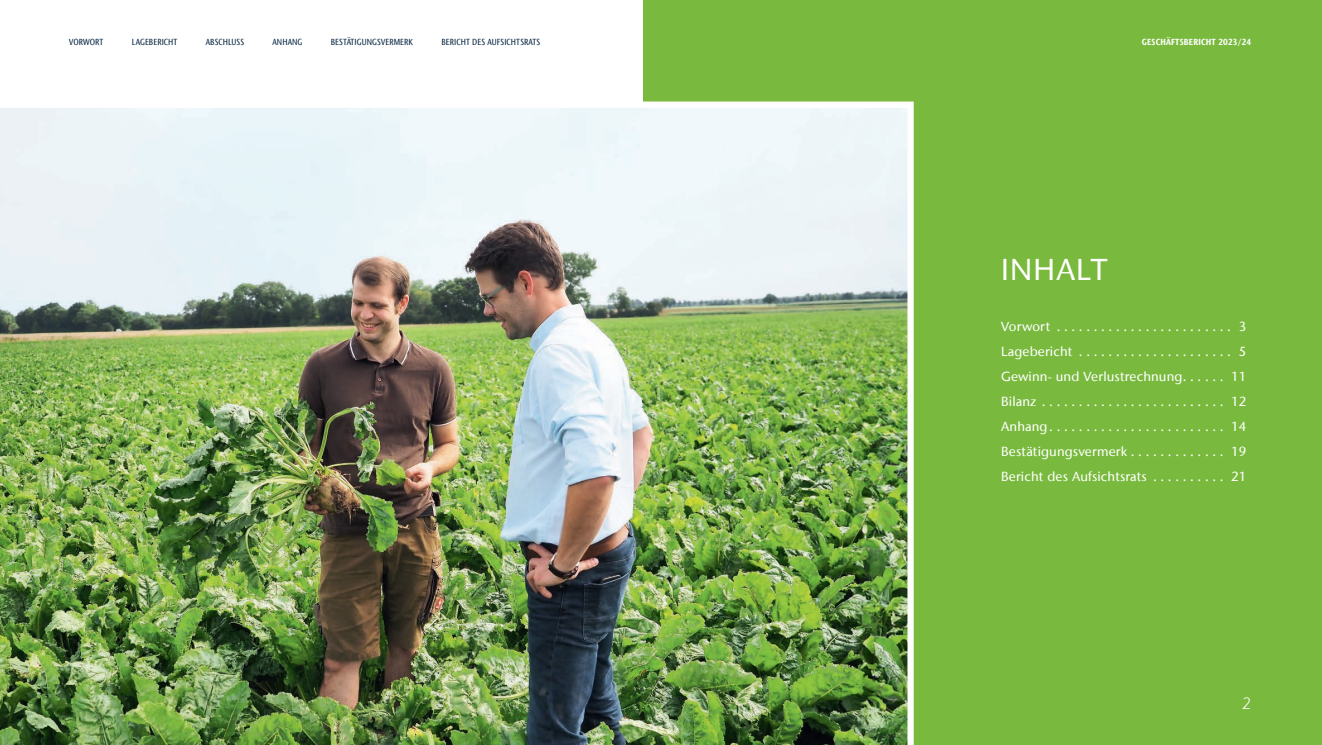
<style>
.page{position:relative;width:1322px;height:745px;background:#fff}
.page>*{position:absolute;margin:0;border:0;box-sizing:border-box;transform-origin:0 0}
.t1{font:500 30px "Stone Sans IIITC Com";letter-spacing:.04em;color:#fff}
.t2{font:300 16.25px "Stone Sans IIITC Com";color:#fff}
.t3{font:500 13.12px/25px "Stone Sans IIITC Com";letter-spacing:.01em;color:#fff;text-align:justify}
.t4{font:500 condensed 8.75px "Stone Sans IIITC Com";letter-spacing:.01em;color:#00213d}
.t5{font:700 condensed 8.75px "Stone Sans IIITC Com";letter-spacing:.02em;color:#fff}
</style>
<div class="page">
<div style="left:643px;top:0;width:679px;height:744px;background:#79ba3e"></div>
<img style="left:0;top:101px;width:913px;height:643px">
<p class="t4" style="left:69px;top:37px;width:36px">VORWORT</p>
<p class="t4" style="left:132px;top:37px;width:47px">LAGEBERICHT</p>
<p class="t4" style="left:206px;top:37px;width:40px">ABSCHLUSS</p>
<p class="t4" style="left:272px;top:37px;width:31px">ANHANG</p>
<p class="t4" style="left:331px;top:37px;width:84px">BESTÄTIGUNGSVERMERK</p>
<p class="t4" style="left:441px;top:37px;width:100px">BERICHT DES AUFSICHTSRATS</p>
<p class="t5" style="left:1142px;top:36px;width:111px">GESCHÄFTSBERICHT 2023/24</p>
<h1 class="t1" style="left:1001px;top:251px;width:108px">INHALT</h1>
<p class="t3" style="left:1001px;top:313px;width:247px">Vorwort . . . . . . . . . . . . . . . . . . . . . . . . 3<br>Lagebericht . . . . . . . . . . . . . . . . . . . . . 5<br>Gewinn- und Verlustrechnung . . . . . . 11<br>Bilanz . . . . . . . . . . . . . . . . . . . . . . . . . 12<br>Anhang . . . . . . . . . . . . . . . . . . . . . . . . 14<br>Bestätigungsvermerk . . . . . . . . . . . . . 19<br>Bericht des Aufsichtsrats . . . . . . . . . . 21</p>
<p class="t2" style="left:1242px;top:692px;width:10px">2</p>
</div>
